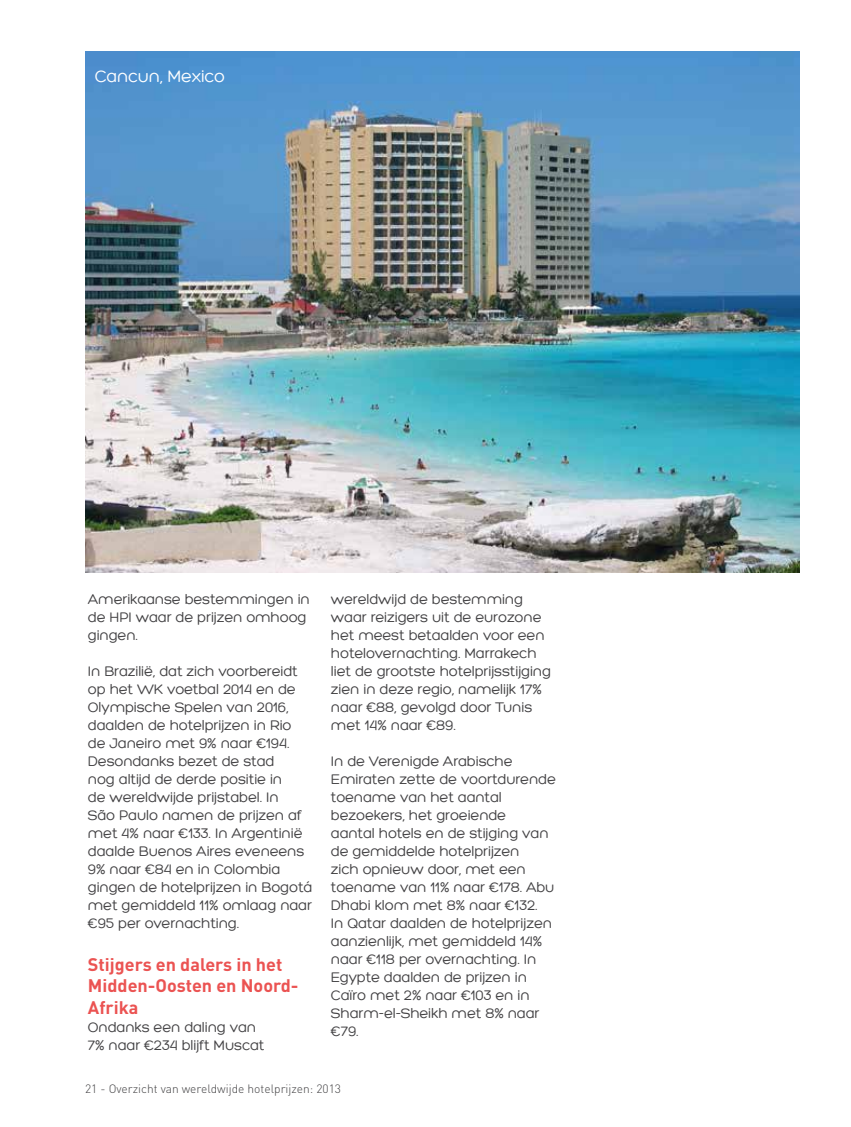
<style>
.page{position:relative;width:851px;height:1127px;background:#fff}
.page>*{position:absolute;margin:0;border:0;box-sizing:border-box;transform-origin:0 0}
.t1{font:700 18px/21.6px "DIN Pro";color:#eb5352}
.t2{font:300 18px "Hotels Sans TTF";color:#fff}
.t3{font:300 15px/18px "Hotels Sans TTF";color:#414042}
.t4{font:300 12px "DIN Pro";color:#414042}
</style>
<div class="page">
<img style="left:85px;top:51px;width:714px;height:521px">
<p class="t2" style="left:95px;top:66px;width:131px">Cancun, Mexico</p>
<p class="t3" style="left:88px;top:590px;width:223px">Amerikaanse bestemmingen in de HPI waar de prijzen omhoog gingen.</p>
<p class="t3" style="left:88px;top:662px;width:226px">In Brazilië, dat zich voorbereidt op het WK voetbal 2014 en de<br>Olympische Spelen van 2016, daalden de hotelprijzen in Rio de Janeiro met 9% naar €194.<br>Desondanks bezet de stad<br>nog altijd de derde positie in<br>de wereldwijde prijstabel. In<br>São Paulo namen de prijzen af met 4% naar €133. In Argentinië daalde Buenos Aires eveneens<br>9% naar €84 en in Colombia gingen de hotelprijzen in Bogotá met gemiddeld 11% omlaag naar €95 per overnachting.</p>
<p class="t1" style="left:88px;top:953px;width:212px">Stijgers en dalers in het<br>Midden-Oosten en Noord-<br>Afrika</p>
<p class="t3" style="left:88px;top:1018px;width:178px">Ondanks een daling van<br>7% naar €234 blijft Muscat</p>
<p class="t3" style="left:331px;top:590px;width:221px">wereldwijd de bestemming waar reizigers uit de eurozone het meest betaalden voor een hotelovernachting. Marrakech liet de grootste hotelprijsstijging zien in deze regio, namelijk 17% naar €88, gevolgd door Tunis met 14% naar €89.</p>
<p class="t3" style="left:331px;top:752px;width:226px">In de Verenigde Arabische<br>Emiraten zette de voortdurende toename van het aantal bezoekers, het groeiende<br>aantal hotels en de stijging van de gemiddelde hotelprijzen<br>zich opnieuw door, met een toename van 11% naar €178. Abu<br>Dhabi klom met 8% naar €132.<br>In Qatar daalden de hotelprijzen aanzienlijk, met gemiddeld 14% naar €118 per overnachting. In<br>Egypte daalden de prijzen in<br>Caïro met 2% naar €103 en in<br>Sharm-el-Sheikh met 8% naar €79.</p>
<p class="t4" style="left:85px;top:1080px;width:257px">21 - Overzicht van wereldwijde hotelprijzen: 2013</p>
</div>
